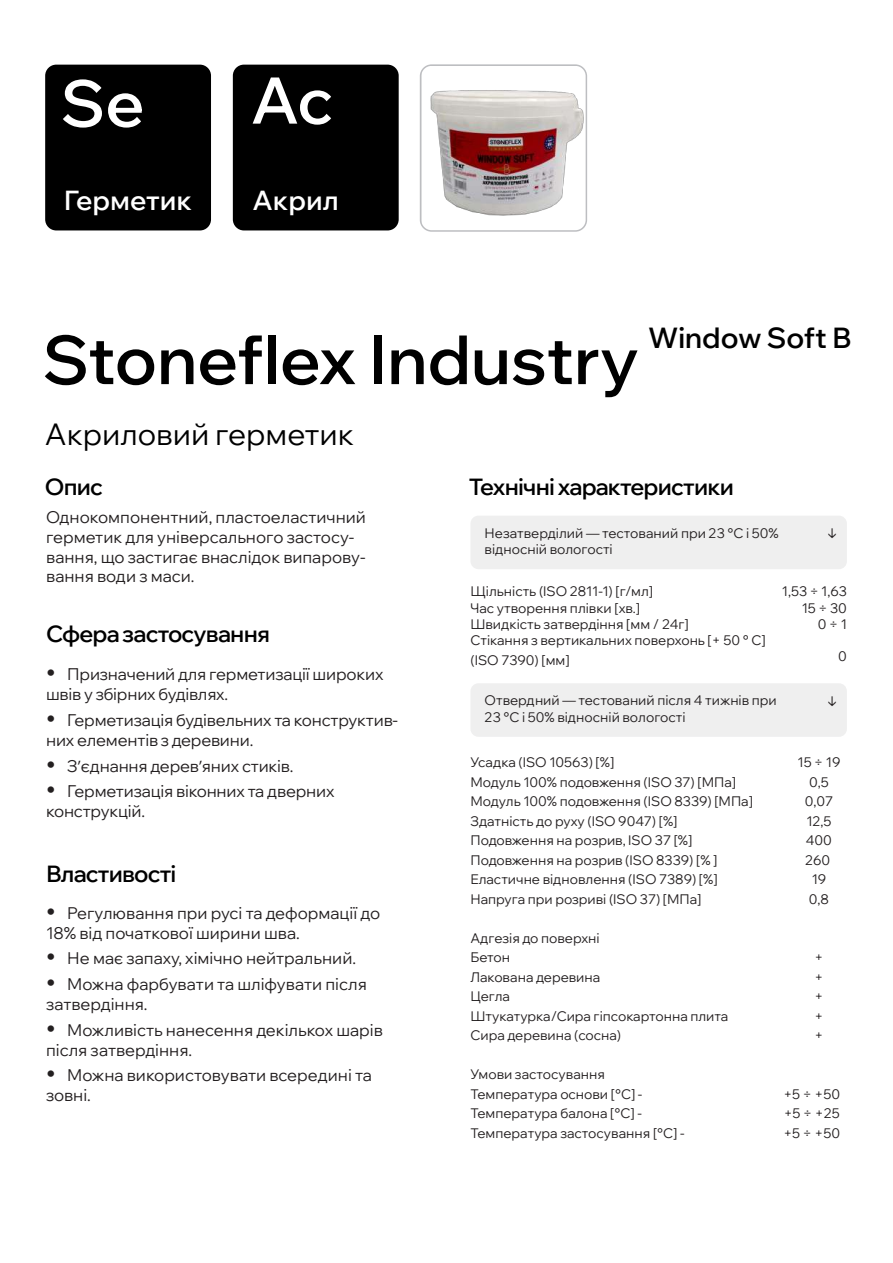
<style>
.page{position:relative;width:893px;height:1263px;background:#fff}
.page>*{position:absolute;margin:0;border:0;box-sizing:border-box;transform-origin:0 0}
.t1{font:600 67.5px "Wix Madefor Display";color:#000}
.t2{font:600 64.5px "Wix Madefor Display";color:#fff}
.t3{font:30px "Wix Madefor Display";color:#000}
.t4{font:600 28.5px "Wix Madefor Display";color:#000}
.t5{font:600 27px "Wix Madefor Display";color:#fff}
.t6{font:600 22.95px "Wix Madefor Display";letter-spacing:-.035em;color:#000}
.t7{font:16.5px/19.8px "Wix Madefor Display";color:#231f20}
.t8{font:13.5px/16.2px "Wix Madefor Display";color:#231f20}
.s1{font-size:27px}
.s2{font-family:"Myriad Pro"}
</style>
<div class="page">
<div style="left:45px;top:65px;width:166px;height:165px;background:#000;border-radius:11px"></div>
<div style="left:233px;top:65px;width:166px;height:165px;background:#000;border-radius:11px"></div>
<div style="left:470px;top:683px;width:377px;height:54px;background:#efefef;border-radius:8px"></div>
<div style="left:470px;top:516px;width:377px;height:53px;background:#efefef;border-radius:8px"></div>
<svg style="left:421px;top:67px;width:163px;height:162px"></svg>
<div style="left:420px;top:64px;width:167px;height:168px;border:2px solid #bdbec1;border-radius:11px"></div>
<h2 class="t2" style="left:61px;top:53px;width:85px">Se</h2>
<h2 class="t2" style="left:251px;top:50px;width:84px">Ас</h2>
<h3 class="t5" style="left:64px;top:179px;width:130px">Герметик</h3>
<h3 class="t5" style="left:253px;top:179px;width:88px">Aкрил</h3>
<h3 class="t4" style="left:648px;top:316px;width:205px">Window Soft B</h3>
<h1 class="t1" style="left:43px;top:307px;width:598px">Stoneflex Industry</h1>
<h3 class="t3" style="left:45px;top:412px;width:311px">Акриловий герметик</h3>
<h3 class="t6" style="left:45px;top:469px;width:60px">Опис</h3>
<p class="t7" style="left:46px;top:506px;width:321px">Однокомпонентний, пластоеластичний герметик для універсального застосу&shy;вання, що застигає внаслідок випарову&shy;вання води з маси.</p>
<h3 class="t6" style="left:469px;top:469px;width:267px">Технічні характеристики</h3>
<p class="t8" style="left:485px;top:524px;width:296px">Незатверділий — тестований при 23 °С і 50% відносній вологості</p>
<p class="t8" style="left:827px;top:524px;width:12px">↓</p>
<p class="t8" style="left:782px;top:583px;width:67px;text-align:right">1,53 ÷ 1,63<br>15 ÷ 30<br>0 ÷ 1</p>
<p class="t8" style="left:838px;top:647px;width:10px">0</p>
<p class="t8" style="left:470px;top:583px;width:297px">Щільність (ISO 2811-1) [г/мл]<br>Час утворення плівки [хв.]<br>Швидкість затвердіння [мм / 24г]<br>Стікання з вертикальних поверхонь [+ 50 ° C]</p>
<p class="t8" style="left:470px;top:651px;width:101px">(ISO 7390) [мм]</p>
<h3 class="t6" style="left:46px;top:616px;width:226px">Сфера застосування</h3>
<p class="t7" style="left:46px;top:663px;width:339px"><span class="s1">•</span> Призначений для герметизації широких швів у збірних будівлях.</p>
<p class="t7" style="left:46px;top:709px;width:353px"><span class="s1">•</span> Герметизація будівельних та конструктив&shy;них елементів з деревини.</p>
<p class="t7" style="left:46px;top:755px;width:249px"><span class="s1">•</span> З<span class="s2">’</span>єднання дерев<span class="s2">’</span>яних стиків.</p>
<p class="t7" style="left:46px;top:780px;width:290px"><span class="s1">•</span> Герметизація віконних та дверних конструкцій.</p>
<p class="t8" style="left:485px;top:692px;width:294px">Отвердний — тестований після 4 тижнів при<br>23 °С і 50% відносній вологості</p>
<p class="t8" style="left:827px;top:693px;width:12px">↓</p>
<p class="t8" style="left:470px;top:754px;width:145px">Усадка (ISO 10563) [%]</p>
<p class="t8" style="left:797px;top:754px;width:44px">15 ÷ 19</p>
<p class="t8" style="left:470px;top:773px;width:267px">Модуль 100% подовження (ISO 37) [МПа]</p>
<p class="t8" style="left:809px;top:773px;width:21px">0,5</p>
<p class="t8" style="left:470px;top:793px;width:284px">Модуль 100% подовження (ISO 8339) [МПа]</p>
<p class="t8" style="left:805px;top:793px;width:30px">0,07</p>
<p class="t8" style="left:470px;top:812px;width:208px">Здатність до руху (ISO 9047) [%]</p>
<p class="t8" style="left:806px;top:812px;width:27px">12,5</p>
<p class="t8" style="left:470px;top:831px;width:223px">Подовження на розрив, ISO 37 [%]</p>
<p class="t8" style="left:806px;top:831px;width:28px">400</p>
<p class="t8" style="left:470px;top:851px;width:248px">Подовження на розрив (ISO 8339) [% ]</p>
<p class="t8" style="left:805px;top:851px;width:27px">260</p>
<p class="t8" style="left:470px;top:870px;width:249px">Еластичне відновлення (ISO 7389) [%]</p>
<p class="t8" style="left:812px;top:870px;width:16px">19</p>
<p class="t8" style="left:470px;top:890px;width:233px">Напруга при розриві (ISO 37) [МПа]</p>
<p class="t8" style="left:809px;top:890px;width:22px">0,8</p>
<p class="t8" style="left:470px;top:927px;width:131px;line-height:19.5px">Адгезія до поверхні<br>Бетон</p>
<h3 class="t6" style="left:46px;top:856px;width:132px">Властивості</h3>
<p class="t7" style="left:46px;top:902px;width:336px"><span class="s1">•</span> Регулювання при русі та деформації до<br>18% від початкової ширини шва.</p>
<p class="t7" style="left:46px;top:947px;width:312px"><span class="s1">•</span> Не має запаху, хімічно нейтральний.</p>
<p class="t7" style="left:46px;top:973px;width:322px"><span class="s1">•</span> Можна фарбувати та шліфувати після затвердіння.</p>
<p class="t7" style="left:46px;top:1019px;width:338px"><span class="s1">•</span> Можливість нанесення декількох шарів після затвердіння.</p>
<p class="t7" style="left:46px;top:1064px;width:327px"><span class="s1">•</span> Можна використовувати всередині та зовні.</p>
<p class="t8" style="left:814px;top:948px;width:10px">+</p>
<p class="t8" style="left:470px;top:968px;width:131px">Лакована деревина</p>
<p class="t8" style="left:814px;top:968px;width:10px">+</p>
<p class="t8" style="left:470px;top:987px;width:41px">Цегла</p>
<p class="t8" style="left:814px;top:987px;width:10px">+</p>
<p class="t8" style="left:470px;top:1007px;width:259px">Штукатурка/Сира гіпсокартонна плита</p>
<p class="t8" style="left:814px;top:1007px;width:10px">+</p>
<p class="t8" style="left:470px;top:1026px;width:152px">Сира деревина (сосна)</p>
<p class="t8" style="left:814px;top:1026px;width:10px">+</p>
<p class="t8" style="left:470px;top:1064px;width:173px;line-height:19.5px">Умови застосування<br>Температура основи [°C] -</p>
<p class="t8" style="left:783px;top:1085px;width:58px">+5 ÷ +50</p>
<p class="t8" style="left:470px;top:1104px;width:173px">Температура балона [°C] -</p>
<p class="t8" style="left:784px;top:1104px;width:58px">+5 ÷ +25</p>
<p class="t8" style="left:470px;top:1124px;width:216px">Температура застосування [°C] -</p>
<p class="t8" style="left:783px;top:1124px;width:58px">+5 ÷ +50</p>
</div>
